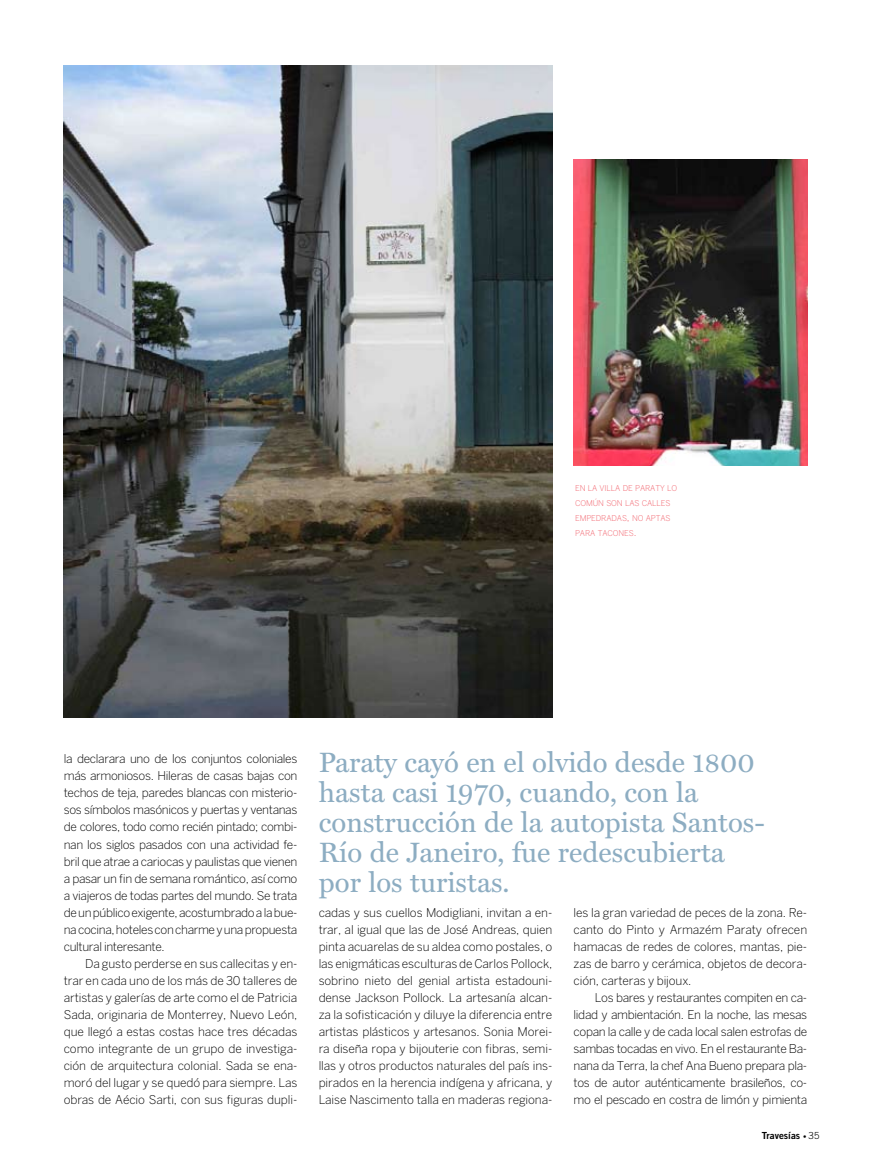
<style>
.page{position:relative;width:871px;height:1170px;background:#fff}
.page>*{position:absolute;margin:0;border:0;box-sizing:border-box;transform-origin:0 0}
.t1{font:28.05px/30px "Miller Text";color:#8dadc2}
.t2{font:300 12px/17px "Benton Sans";letter-spacing:-.01em;color:#000;text-align:justify}
.t3{font:9.75px "Trade Gothic Bold Two";color:#000}
.t4{font:300 7.8px/15px "Benton Sans";letter-spacing:-.015em;color:#f15b65}
.s1{font-size:10.5px}
.s2{font-family:"Trade Gothic";font-weight:300;font-size:6.75px}
.s3{font-family:"Trade Gothic";font-weight:300}
</style>
<div class="page">
<img style="left:64px;top:66px;width:488px;height:651px">
<img style="left:573px;top:159px;width:234px;height:306px">
<p class="t4" style="left:575px;top:480px;width:104px">EN LA VILLA DE PARATY LO<br>COMÚN SON LAS CALLES<br>EMPEDRADAS<span class="s1">,</span> NO APTAS<br>PARA TACONES<span class="s1">.</span></p>
<p class="t2" style="left:64px;top:750px;width:235px">la declarara uno de los conjuntos coloniales más armoniosos. Hileras de casas bajas con techos de teja, paredes blancas con misterio&shy;sos símbolos masónicos y puertas y ventanas de colores, todo como recién pintado; combi&shy;nan los siglos pasados con una actividad fe&shy;bril que atrae a cariocas y paulistas que vienen a pasar un fin de semana romántico, así como a viajeros de todas partes del mundo. Se trata de un público exigente, acostumbrado a la bue&shy;na cocina, hoteles con charme y una propuesta cultural interesante.</p>
<p class="t2" style="left:64px;top:954px;width:235px;text-indent:21px">Da gusto perderse en sus callecitas y en&shy;trar en cada uno de los más de 30 talleres de artistas y galerías de arte como el de Patricia Sada, originaria de Monterrey, Nuevo León, que llegó a estas costas hace tres décadas como integrante de un grupo de investiga&shy;ción de arquitectura colonial. Sada se ena&shy;moró del lugar y se quedó para siempre. Las obras de Aécio Sarti, con sus figuras dupli-</p>
<h1 class="t1" style="left:319px;top:746px;width:447px">Paraty cayó en el olvido desde 1800 hasta casi 1970, cuando, con la construcción de la autopista Santos-<br>Río de Janeiro, fue redescubierta por los turistas.</h1>
<p class="t2" style="left:319px;top:903px;width:235px">cadas y sus cuellos Modigliani, invitan a en&shy;trar, al igual que las de José Andreas, quien pinta acuarelas de su aldea como postales, o las enigmáticas esculturas de Carlos Pollock, sobrino nieto del genial artista estadouni&shy;dense Jackson Pollock. La artesanía alcan&shy;za la sofisticación y diluye la diferencia entre artistas plásticos y artesanos. Sonia Morei&shy;ra diseña ropa y bijouterie con fibras, semi&shy;llas y otros productos naturales del país ins&shy;pirados en la herencia indígena y africana, y Laise Nascimento talla en maderas regiona-</p>
<p class="t2" style="left:573px;top:903px;width:235px">les la gran variedad de peces de la zona. Re&shy;canto do Pinto y Armazém Paraty ofrecen hamacas de redes de colores, mantas, pie&shy;zas de barro y cerámica, objetos de decora&shy;ción, carteras y bijoux.</p>
<p class="t2" style="left:573px;top:988px;width:235px;text-indent:21px">Los bares y restaurantes compiten en ca&shy;lidad y ambientación. En la noche, las mesas copan la calle y de cada local salen estrofas de sambas tocadas en vivo. En el restaurante Ba&shy;nana da Terra, la chef Ana Bueno prepara pla&shy;tos de autor auténticamente brasileños, co&shy;mo el pescado en costra de limón y pimienta</p>
<p class="t3" style="left:762px;top:1129px;width:59px">Travesías <span class="s2">•</span> <span class="s3">35</span></p>
</div>
